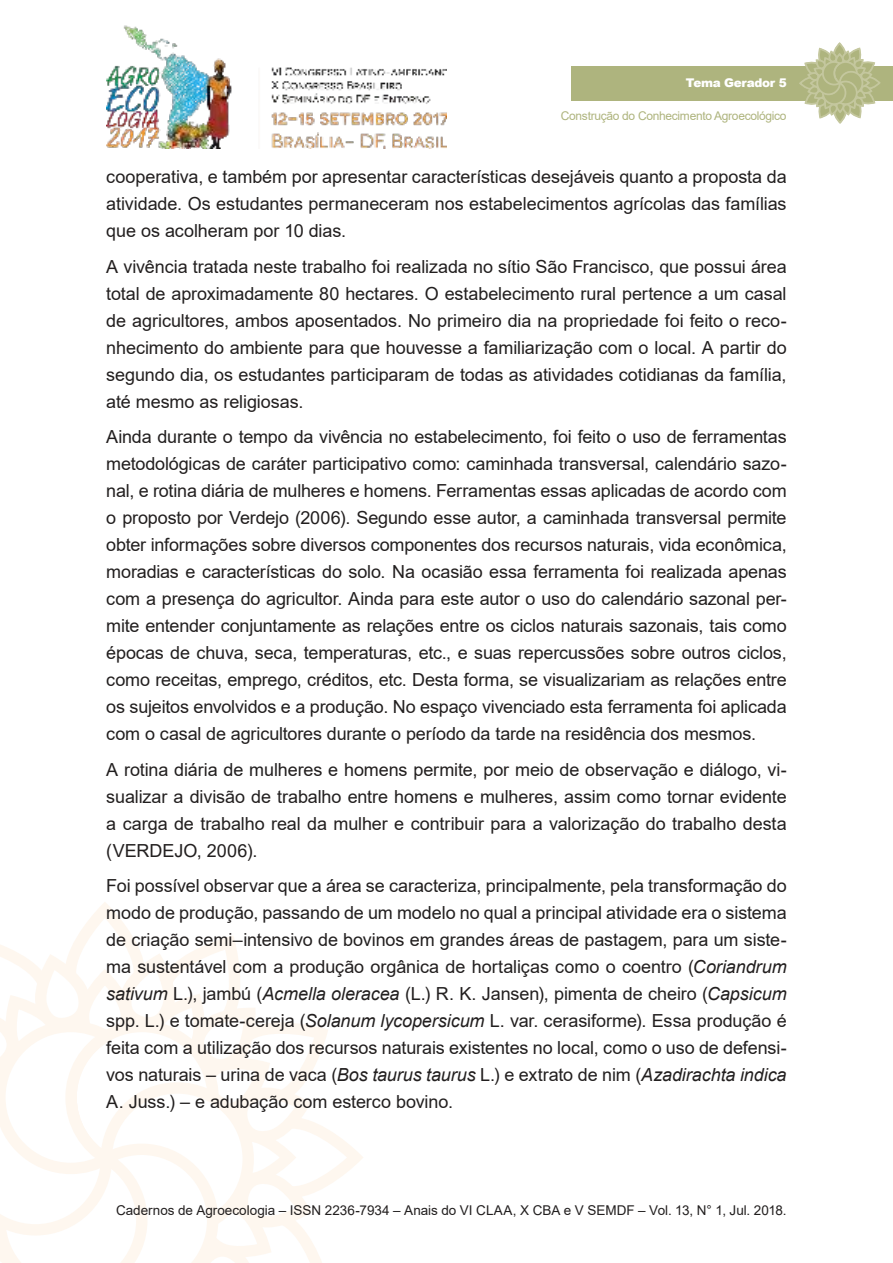
<style>
.page{position:relative;width:893px;height:1263px;background:#fff}
.page>*{position:absolute;margin:0;border:0;box-sizing:border-box;transform-origin:0 0}
.t1{font:18px/27px "Arial";letter-spacing:-.005em;color:#221f1f;text-align:justify}
.t2{font:13.5px "Arial";color:#221f1f}
.t3{font:12px "Arial";letter-spacing:-.025em;color:#aeb47e}
.t4{font:900 12px "Arial";letter-spacing:-.025em;color:#fff}
.s1{font-style:italic}
</style>
<div class="page">
<img style="left:106px;top:25px;width:340px;height:124px">
<svg style="left:0;top:910px;width:363px;height:353px"></svg>
<div style="left:571px;top:66px;width:322px;height:34px;background:#aeb47e"></div>
<svg style="left:798px;top:43px;width:83px;height:81px"></svg>
<p class="t4" style="left:686px;top:76px;width:102px">Tema Gerador 5</p>
<p class="t3" style="left:561px;top:112px;width:227px">Construção do Conhecimento Agroecológico</p>
<p class="t1" style="left:106px;top:165px;width:682px">cooperativa, e também por apresentar características desejáveis quanto a proposta da atividade. Os estudantes permaneceram nos estabelecimentos agrícolas das famílias que os acolheram por 10 dias.</p>
<p class="t1" style="left:106px;top:255px;width:682px">A vivência tratada neste trabalho foi realizada no sítio São Francisco, que possui área total de aproximadamente 80 hectares. O estabelecimento rural pertence a um casal de agricultores, ambos aposentados. No primeiro dia na propriedade foi feito o reco&shy;nhecimento do ambiente para que houvesse a familiarização com o local. A partir do segundo dia, os estudantes participaram de todas as atividades cotidianas da família, até mesmo as religiosas.</p>
<p class="t1" style="left:106px;top:425px;width:682px">Ainda durante o tempo da vivência no estabelecimento, foi feito o uso de ferramentas metodológicas de caráter participativo como: caminhada transversal, calendário sazo&shy;nal, e rotina diária de mulheres e homens. Ferramentas essas aplicadas de acordo com o proposto por Verdejo (2006). Segundo esse autor, a caminhada transversal permite obter informações sobre diversos componentes dos recursos naturais, vida econômica, moradias e características do solo. Na ocasião essa ferramenta foi realizada apenas com a presença do agricultor. Ainda para este autor o uso do calendário sazonal per&shy;mite entender conjuntamente as relações entre os ciclos naturais sazonais, tais como épocas de chuva, seca, temperaturas, etc., e suas repercussões sobre outros ciclos, como receitas, emprego, créditos, etc. Desta forma, se visualizariam as relações entre os sujeitos envolvidos e a produção. No espaço vivenciado esta ferramenta foi aplicada com o casal de agricultores durante o período da tarde na residência dos mesmos.</p>
<p class="t1" style="left:106px;top:758px;width:682px">A rotina diária de mulheres e homens permite, por meio de observação e diálogo, vi&shy;sualizar a divisão de trabalho entre homens e mulheres, assim como tornar evidente a carga de trabalho real da mulher e contribuir para a valorização do trabalho desta (VERDEJO, 2006).</p>
<p class="t1" style="left:106px;top:874px;width:682px">Foi possível observar que a área se caracteriza, principalmente, pela transformação do modo de produção, passando de um modelo no qual a principal atividade era o sistema de criação semi–intensivo de bovinos em grandes áreas de pastagem, para um siste&shy;ma sustentável com a produção orgânica de hortaliças como o coentro (<span class="s1">Coriandrum sativum</span> L.), jambú (<span class="s1">Acmella oleracea</span> (L.) R. K. Jansen), pimenta de cheiro (<span class="s1">Capsicum </span>spp. L.) e tomate-cereja (<span class="s1">Solanum lycopersicum</span> L. var. cerasiforme). Essa produção é feita com a utilização dos recursos naturais existentes no local, como o uso de defensi&shy;vos naturais – urina de vaca (<span class="s1">Bos taurus taurus</span> L.) e extrato de nim (<span class="s1">Azadirachta indica </span>A. Juss.) – e adubação com esterco bovino.</p>
<p class="t2" style="left:116px;top:1205px;width:672px">Cadernos de Agroecologia – ISSN 2236-7934 – Anais do VI CLAA, X CBA e V SEMDF – Vol. 13, N° 1, Jul. 2018.</p>
</div>
